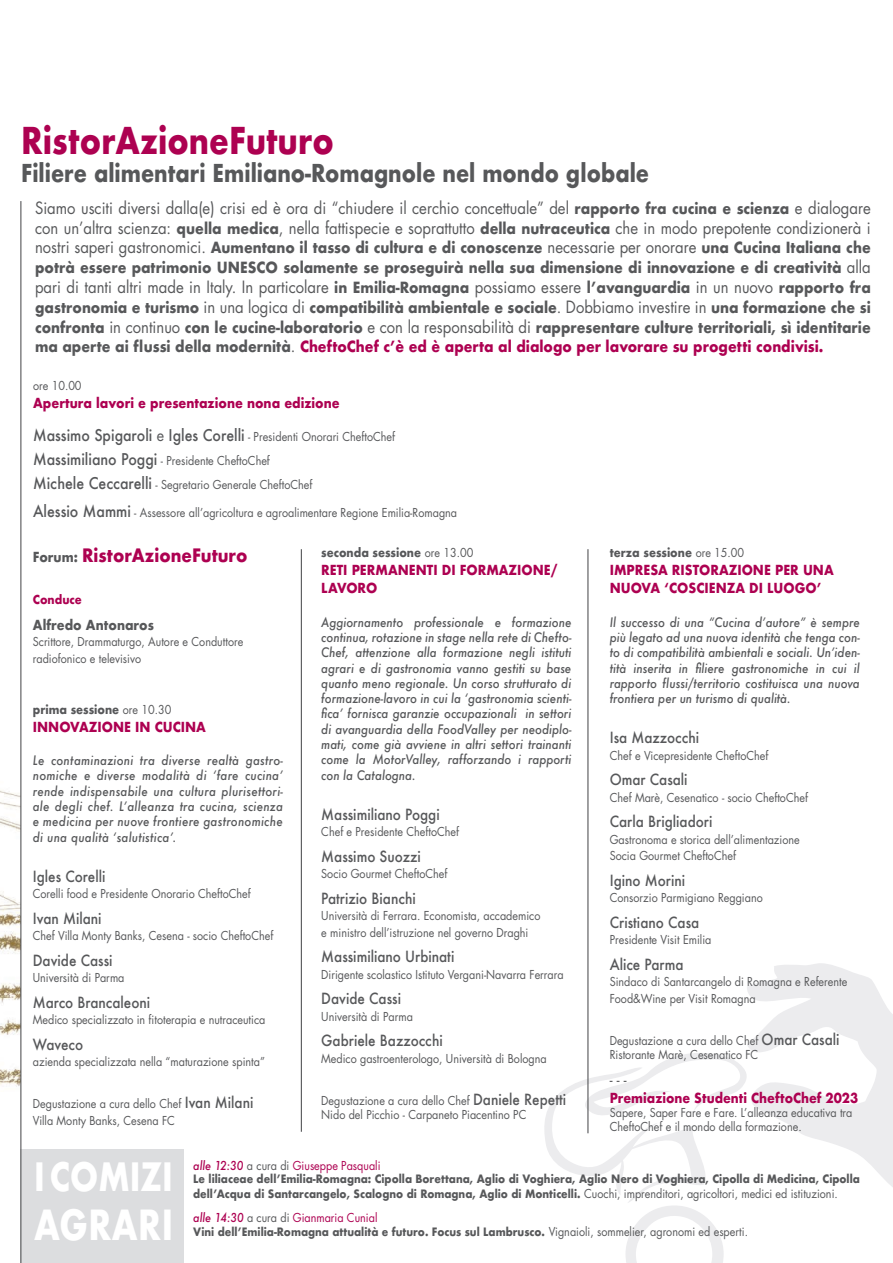
<style>
.page{position:relative;width:893px;height:1263px;background:#fff}
.page>*{position:absolute;margin:0;border:0;box-sizing:border-box;transform-origin:0 0}
.t1{font:700 40.35px "Futura";letter-spacing:.015em;color:#fff;scale:.8 1}
.t2{font:700 37.95px "Futura";color:#fff;scale:.8 1}
.t3{font:700 36px "Futura";color:#ad0151;scale:.85 1}
.t4{font:700 24px "Futura";color:#57585a;scale:.85 1}
.t5{font:700 18px "Futura";color:#ad0151;scale:.9 1}
.t6{font:16.5px/19.8px "Futura";color:#57585a;scale:.9 1}
.t7{font:500 15.75px "Futura";color:#57585a;scale:.9 1}
.t8{font:700 15px/19.8px "Futura";color:#57585a;scale:.9 1}
.t9{font:500 15px "Futura";color:#57585a;scale:.9 1}
.t10{font:15px "Futura";color:#57585a;scale:.9 1}
.t11{font:700 13.5px/18px "Futura";color:#ad0151;scale:.9 1}
.t12{font:700 13.5px "Futura";color:#ad0151;scale:.89 1}
.t13{font:700 13.5px "Futura";color:#57585a;scale:.9 1}
.t14{font:italic 500 12.75px/15.3px "Futura";color:#57585a;text-align:justify;scale:.9 1}
.t15{font:12px/16.5px "Futura";color:#57585a;scale:.9 1}
.t16{font:700 12px "Futura";color:#57585a;scale:.9 1}
.t17{font:12px "Futura";color:#ad0151;scale:.9 1}
.t18{font:700 12px "Futura";color:#ad0151;scale:.9 1}
.t19{font:700 11.25px/14.4px "Futura";color:#57585a;scale:.9 1}
.s1{font-weight:700;font-size:15px}
.s2{font-weight:400;font-size:16.5px}
.s3{color:#ad0151}
.s4{font-weight:400}
.s5{font-weight:400;font-size:12px}
.s6{font-weight:500;font-size:15.75px}
.s7{font-size:13.5px;color:#57585a}
.s8{font-weight:500;font-size:15px}
.s9{font-weight:500;font-style:italic}
.s10{color:#57585a}
</style>
<div class="page">
<img style="left:0;top:790px;width:20px;height:297px">
<div style="left:20px;top:1150px;width:164px;height:113px;background:#dcdddf"></div>
<svg style="left:544px;top:963px;width:349px;height:300px"></svg>
<hr style="left:20px;top:201px;width:1px;height:1062px;background:#57585a">
<hr style="left:301px;top:549px;width:1px;height:583px;background:#57585a">
<hr style="left:587px;top:549px;width:1px;height:584px;background:#57585a">
<p class="t3" style="left:21px;top:114px;width:369px">RistorAzioneFuturo</p>
<p class="t4" style="left:21px;top:156px;width:740px">Filiere alimentari Emiliano-Romagnole nel mondo globale</p>
<p class="t6" style="left:35px;top:198px;width:930px">Siamo usciti diversi dalla(e) crisi ed è ora di “chiudere il cerchio concettuale” del <span class="s1">rapporto fra cucina e scienza</span> e dialogare con un’altra scienza: <span class="s1">quella medica</span>, nella fattispecie e soprattutto <span class="s1">della nutraceutica</span> che in modo prepotente condizionerà i</p>
<p class="t8" style="left:35px;top:238px;width:930px"><span class="s2">nostri saperi gastronomici.</span> Aumentano il tasso di cultura e di conoscenze <span class="s2">necessarie per onorare</span> una Cucina Italiana che potrà essere patrimonio UNESCO solamente se proseguirà nella sua dimensione di innovazione e di creatività <span class="s2">alla</span></p>
<p class="t6" style="left:35px;top:277px;width:930px">pari di tanti altri made in Italy. In particolare <span class="s1">in Emilia-Romagna</span> possiamo essere <span class="s1">l’avanguardia</span> in un nuovo <span class="s1">rapporto fra</span></p>
<p class="t8" style="left:35px;top:297px;width:930px;text-align:justify">gastronomia e turismo <span class="s2">in una logica di</span> compatibilità ambientale e sociale<span class="s2">. Dobbiamo investire in</span> una formazione che si confronta <span class="s2">in continuo</span> con le cucine-laboratorio <span class="s2">e con la responsabilità di</span> rappresentare culture territoriali, sì identitarie ma aperte ai flussi della modernità<span class="s2">.</span> <span class="s3">CheftoChef c’è ed è aperta al dialogo per lavorare su progetti condivisi.</span></p>
<p class="t15" style="left:33px;top:378px;width:55px">ore 10.00</p>
<p class="t11" style="left:33px;top:394px;width:342px">Apertura lavori e presentazione nona edizione</p>
<p class="t7" style="left:33px;top:424px;width:404px">Massimo Spigaroli <span class="s4">e</span> Igles Corelli <span class="s5">- Presidenti Onorari CheftoChef</span></p>
<p class="t15" style="left:33px;top:449px;width:312px;line-height:24px"><span class="s6">Massimiliano Poggi</span> - Presidente CheftoChef<br><span class="s6">Michele Ceccarelli</span> - Segretario Generale CheftoChef</p>
<p class="t15" style="left:33px;top:505px;width:473px"><span class="s6">Alessio Mammi</span> - Assessore all’agricoltura e agroalimentare Regione Emilia-Romagna</p>
<p class="t5" style="left:33px;top:542px;width:240px"><span class="s7">Forum:</span> RistorAzioneFuturo</p>
<p class="t18" style="left:33px;top:591px;width:56px">Conduce</p>
<p class="t13" style="left:33px;top:615px;width:136px">Alfredo Antonaros</p>
<p class="t15" style="left:33px;top:634px;width:235px">Scrittore, Drammaturgo, Autore e Conduttore radiofonico e televisivo</p>
<p class="t16" style="left:33px;top:701px;width:155px">prima sessione <span class="s4">ore 10.30</span></p>
<p class="t11" style="left:33px;top:718px;width:194px">INNOVAZIONE IN CUCINA</p>
<p class="t14" style="left:33px;top:753px;width:280px">Le contaminazioni tra diverse realtà gastro&shy;nomiche e diverse modalità di ‘fare cucina’ rende indispensabile una cultura plurisettori&shy;ale degli chef. L’alleanza tra cucina, scienza e medicina per nuove frontiere gastronomiche di una qualità ‘salutistica’.</p>
<p class="t9" style="left:33px;top:866px;width:82px">Igles Corelli</p>
<p class="t15" style="left:33px;top:885px;width:244px">Corelli food e Presidente Onorario CheftoChef</p>
<p class="t9" style="left:33px;top:908px;width:78px">Ivan Milani</p>
<p class="t15" style="left:33px;top:927px;width:269px">Chef Villa Monty Banks, Cesena - socio CheftoChef</p>
<p class="t9" style="left:33px;top:950px;width:90px">Davide Cassi</p>
<p class="t15" style="left:33px;top:969px;width:103px">Università di Parma</p>
<p class="t9" style="left:33px;top:992px;width:132px">Marco Brancaleoni</p>
<p class="t15" style="left:33px;top:1011px;width:260px">Medico specializzato in fitoterapia e nutraceutica</p>
<p class="t9" style="left:33px;top:1034px;width:57px">Waveco</p>
<p class="t15" style="left:33px;top:1053px;width:259px">azienda specializzata nella “maturazione spinta”</p>
<p class="t15" style="left:33px;top:1095px;width:247px">Degustazione a cura dello Chef <span class="s8">Ivan Milani<br></span>Villa Monty Banks, Cesena FC</p>
<p class="t16" style="left:321px;top:544px;width:170px">seconda sessione <span class="s4">ore 13.00</span></p>
<p class="t11" style="left:321px;top:561px;width:264px">RETI PERMANENTI DI FORMAZIONE/<br>LAVORO</p>
<p class="t14" style="left:321px;top:614px;width:280px">Aggiornamento professionale e formazione continua, rotazione in stage nella rete di Chefto-Chef, attenzione alla formazione negli istituti agrari e di gastronomia vanno gestiti su base quanto meno regionale. Un corso strutturato di formazione-lavoro in cui la ‘gastronomia scienti&shy;fica’ fornisca garanzie occupazionali in settori di avanguardia della FoodValley per neodiplo&shy;mati, come già avviene in altri settori trainanti come la MotorValley, rafforzando i rapporti con la Catalogna.</p>
<p class="t9" style="left:321px;top:804px;width:133px">Massimiliano Poggi</p>
<p class="t15" style="left:321px;top:823px;width:155px">Chef e Presidente CheftoChef</p>
<p class="t9" style="left:321px;top:846px;width:112px">Massimo Suozzi</p>
<p class="t15" style="left:321px;top:865px;width:142px">Socio Gourmet CheftoChef</p>
<p class="t9" style="left:321px;top:888px;width:107px">Patrizio Bianchi</p>
<p class="t15" style="left:321px;top:907px;width:245px">Università di Ferrara. Economista, accademico e ministro dell’istruzione nel governo Draghi</p>
<p class="t9" style="left:321px;top:946px;width:149px">Massimiliano Urbinati</p>
<p class="t15" style="left:321px;top:966px;width:271px">Dirigente scolastico Istituto Vergani-Navarra Ferrara</p>
<p class="t9" style="left:321px;top:988px;width:90px">Davide Cassi</p>
<p class="t15" style="left:321px;top:1008px;width:103px">Università di Parma</p>
<p class="t9" style="left:321px;top:1030px;width:136px">Gabriele Bazzocchi</p>
<p class="t15" style="left:321px;top:1050px;width:252px">Medico gastroenterologo, Università di Bologna</p>
<p class="t15" style="left:321px;top:1093px;width:273px;line-height:14.4px">Degustazione a cura dello Chef <span class="s8">Daniele Repetti<br></span>Nido del Picchio - Carpaneto Piacentino PC</p>
<p class="t16" style="left:610px;top:544px;width:151px">terza sessione <span class="s4">ore 15.00</span></p>
<p class="t11" style="left:610px;top:561px;width:250px">IMPRESA RISTORAZIONE PER UNA<br>NUOVA ‘COSCIENZA DI LUOGO’</p>
<p class="t14" style="left:610px;top:614px;width:280px">Il successo di una “Cucina d’autore” è sempre più legato ad una nuova identità che tenga con&shy;to di compatibilità ambientali e sociali. Un’iden&shy;tità inserita in filiere gastronomiche in cui il rapporto flussi/territorio costituisca una nuova frontiera per un turismo di qualità.</p>
<p class="t9" style="left:610px;top:727px;width:101px">Isa Mazzocchi</p>
<p class="t15" style="left:610px;top:747px;width:178px">Chef e Vicepresidente CheftoChef</p>
<p class="t9" style="left:610px;top:769px;width:88px">Omar Casali</p>
<p class="t15" style="left:610px;top:789px;width:222px">Chef Marè, Cesenatico - socio CheftoChef</p>
<p class="t9" style="left:610px;top:811px;width:116px">Carla Brigliadori</p>
<p class="t15" style="left:610px;top:831px;width:213px">Gastronoma e storica dell’alimentazione<br>Socia Gourmet CheftoChef</p>
<p class="t9" style="left:610px;top:870px;width:85px">Igino Morini</p>
<p class="t15" style="left:610px;top:889px;width:172px">Consorzio Parmigiano Reggiano</p>
<p class="t9" style="left:610px;top:912px;width:101px">Cristiano Casa</p>
<p class="t15" style="left:610px;top:931px;width:114px">Presidente Visit Emilia</p>
<p class="t9" style="left:610px;top:954px;width:84px">Alice Parma</p>
<p class="t15" style="left:610px;top:973px;width:265px">Sindaco di Santarcangelo di Romagna e Referente<br>Food&amp;Wine per Visit Romagna</p>
<p class="t15" style="left:610px;top:1033px;width:257px;line-height:14.4px">Degustazione a cura dello Chef <span class="s8">Omar Casali<br></span>Ristorante Marè, Cesenatico FC</p>
<p class="t10" style="left:610px;top:1069px;width:20px">- - -</p>
<p class="t12" style="left:610px;top:1088px;width:281px">Premiazione Studenti CheftoChef 2023</p>
<p class="t15" style="left:610px;top:1105px;width:271px;line-height:14.4px">Sapere, Saper Fare e Fare. L’alleanza educativa tra<br>CheftoChef e il mondo della formazione.</p>
<p class="t2" style="left:34px;top:1149px;width:175px">I COMIZI</p>
<p class="t1" style="left:34px;top:1195px;width:175px">AGRARI</p>
<p class="t17" style="left:193px;top:1158px;width:210px"><span class="s9">alle 12:30</span> <span class="s10">a cura di</span> Giuseppe Pasquali</p>
<p class="t19" style="left:193px;top:1172px;width:742px">Le liliaceae dell’Emilia-Romagna: Cipolla Borettana, Aglio di Voghiera, Aglio Nero di Voghiera, Cipolla di Medicina, Cipolla dell’Acqua di Santarcangelo, Scalogno di Romagna, Aglio di Monticelli. <span class="s5">Cuochi, imprenditori, agricoltori, medici ed istituzioni.</span></p>
<p class="t17" style="left:193px;top:1209px;width:206px"><span class="s9">alle 14:30</span> <span class="s10">a cura di</span> Gianmaria Cunial</p>
<p class="t19" style="left:193px;top:1224px;width:618px">Vini dell’Emilia-Romagna attualità e futuro. Focus sul Lambrusco. <span class="s5">Vignaioli, sommelier, agronomi ed esperti.</span></p>
</div>
